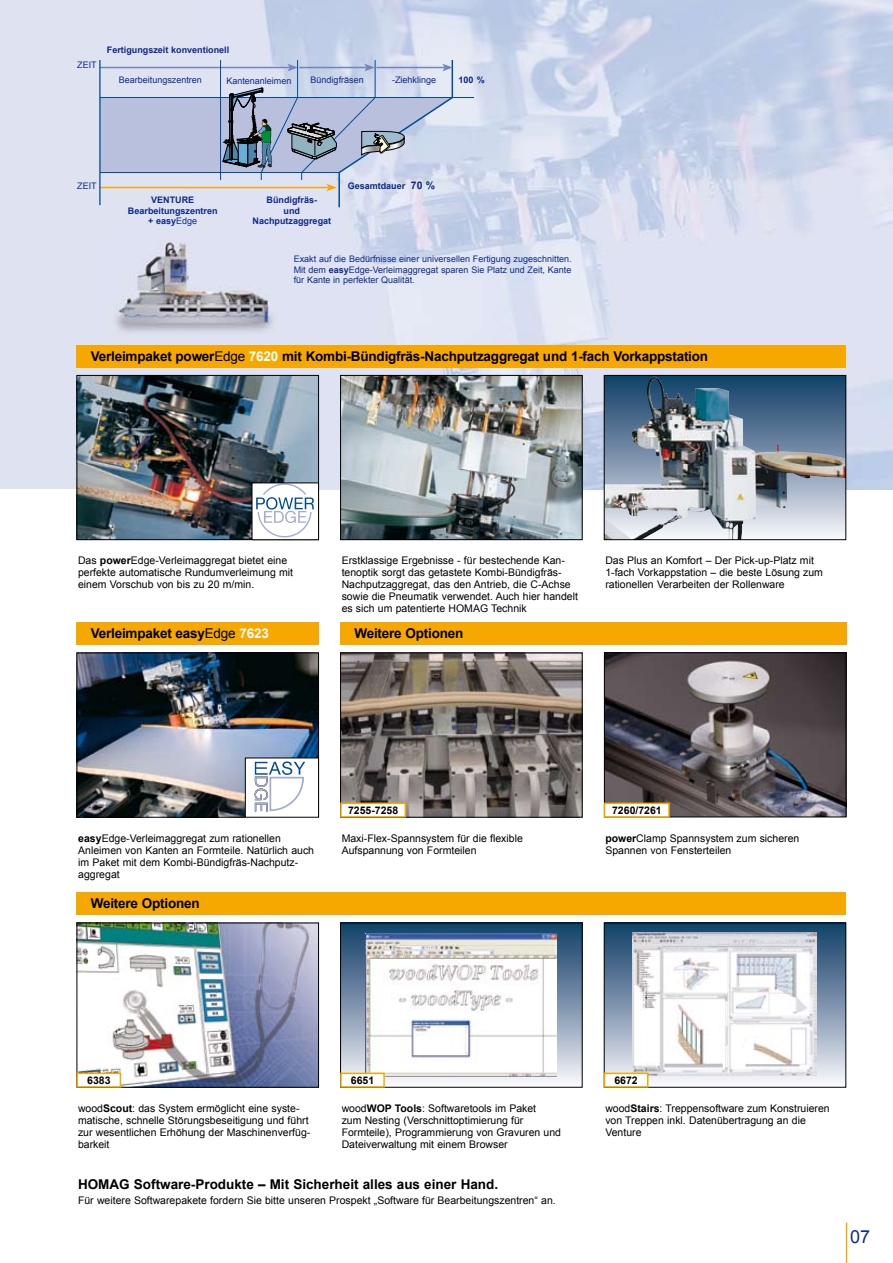
<style>
.page{position:relative;width:893px;height:1263px;background:#fff}
.page>*{position:absolute;margin:0;border:0;box-sizing:border-box;transform-origin:0 0}
.t1{font:18px "Arial";color:#0d2b88}
.t2{font:700 13.5px "Arial";letter-spacing:-.015em;color:#000}
.t3{font:10.5px/12px "Arial";color:#000}
.t4{font:700 10.5px "Arial";color:#000}
.t5{font:9px/10.5px "Arial";color:#0d2b88;text-align:justify}
.t6{font:700 9px/10.5px "Arial";color:#0d2b88;text-align:center}
.s1{font-weight:400}
.s2{font-size:10.5px}
.s3{font-weight:700}
.s4{color:#fffffc}
</style>
<div class="page">
<hr style="left:846px;top:1223px;width:1px;height:40px;background:#f6a800">
<div style="left:0;top:0;width:893px;height:489px;background:#dfe2f1"></div>
<img style="left:189px;top:0;width:704px;height:489px">
<img style="left:79px;top:925px;width:238px;height:161px">
<div style="left:77px;top:923px;width:242px;height:165px;border:1px solid #000"></div>
<div style="left:77px;top:1073px;width:43px;height:14px;background:#fff"></div>
<div style="left:77px;top:1073px;width:44px;height:15px;border:2px solid #f6a800"></div>
<hr style="left:99px;top:60px;width:2px;height:145px;background:#004b95">
<hr style="left:100px;top:97px;width:374px;height:1px;background:#004b95">
<svg style="left:100px;top:59px;width:354px;height:150px"></svg>
<img style="left:79px;top:377px;width:238px;height:161px">
<div style="left:77px;top:375px;width:242px;height:165px;border:1px solid #000"></div>
<div style="left:252px;top:483px;width:67px;height:55px;background:#fff"></div>
<svg style="left:256px;top:484px;width:58px;height:53px"></svg>
<div style="left:252px;top:482px;width:67px;height:58px;border:1px solid #000"></div>
<img style="left:79px;top:654px;width:238px;height:162px">
<div style="left:77px;top:652px;width:242px;height:166px;border:1px solid #000"></div>
<div style="left:245px;top:758px;width:74px;height:59px;background:#fff"></div>
<svg style="left:254px;top:761px;width:51px;height:51px"></svg>
<div style="left:245px;top:758px;width:74px;height:60px;border:1px solid #000"></div>
<img style="left:342px;top:377px;width:239px;height:161px">
<div style="left:340px;top:375px;width:243px;height:165px;border:1px solid #000"></div>
<img style="left:342px;top:654px;width:239px;height:162px">
<div style="left:340px;top:652px;width:243px;height:166px;border:1px solid #000"></div>
<div style="left:341px;top:803px;width:64px;height:14px;background:#fff"></div>
<div style="left:340px;top:802px;width:66px;height:16px;border:2px solid #f6a800"></div>
<img style="left:606px;top:377px;width:238px;height:161px">
<div style="left:604px;top:375px;width:242px;height:165px;border:1px solid #000"></div>
<img style="left:606px;top:654px;width:238px;height:161px">
<div style="left:604px;top:652px;width:242px;height:165px;border:1px solid #000"></div>
<div style="left:605px;top:803px;width:64px;height:14px;background:#fff"></div>
<div style="left:604px;top:802px;width:66px;height:16px;border:2px solid #f6a800"></div>
<div style="left:604px;top:923px;width:242px;height:164px;background:linear-gradient(to bottom,#134069,#f5f3f9)"></div>
<img style="left:632px;top:933px;width:184px;height:143px">
<div style="left:604px;top:923px;width:242px;height:165px;border:1px solid #000"></div>
<div style="left:341px;top:923px;width:241px;height:164px;background:linear-gradient(to bottom,#0f3c66,#f1eff6)"></div>
<img style="left:366px;top:933px;width:190px;height:143px">
<div style="left:340px;top:923px;width:243px;height:165px;border:1px solid #000"></div>
<div style="left:605px;top:1073px;width:43px;height:14px;background:#fff"></div>
<div style="left:604px;top:1073px;width:44px;height:15px;border:2px solid #f6a800"></div>
<div style="left:341px;top:1073px;width:43px;height:14px;background:#fff"></div>
<div style="left:340px;top:1073px;width:45px;height:15px;border:2px solid #f6a800"></div>
<img style="left:114px;top:233px;width:176px;height:101px">
<div style="left:77px;top:893px;width:769px;height:22px;background:#f6a800"></div>
<div style="left:77px;top:345px;width:769px;height:23px;background:#f6a800"></div>
<div style="left:340px;top:622px;width:506px;height:23px;background:#f6a800"></div>
<div style="left:77px;top:622px;width:242px;height:23px;background:#f6a800"></div>
<p class="t5" style="left:77px;top:60px;width:21px">ZEIT</p>
<p class="t6" style="left:107px;top:45px;width:124px">Fertigungszeit konventionell</p>
<p class="t5" style="left:119px;top:75px;width:85px">Bearbeitungszentren</p>
<p class="t5" style="left:226px;top:75px;width:67px">Kantenanleimen</p>
<p class="t5" style="left:311px;top:75px;width:55px">Bündigfräsen</p>
<p class="t5" style="left:392px;top:75px;width:46px">‑Ziehklinge</p>
<p class="t6" style="left:459px;top:75px;width:28px">100 %</p>
<p class="t5" style="left:77px;top:181px;width:21px">ZEIT</p>
<p class="t6" style="left:128px;top:195px;width:91px">VENTURE<br>Bearbeitungszentren + easy<span class="s1">Edge</span></p>
<p class="t6" style="left:253px;top:195px;width:80px">Bündigfräs-<br>und<br>Nachputzaggregat</p>
<p class="t6" style="left:348px;top:181px;width:89px">Gesamtdauer <span class="s2">70 %</span></p>
<p class="t5" style="left:294px;top:254px;width:279px">Exakt auf die Bedürfnisse einer universellen Fertigung zugeschnitten.<br>Mit dem <span class="s3">easy</span>Edge-Verleimaggregat sparen Sie Platz und Zeit, Kante für Kante in perfekter Qualität.</p>
<p class="t2" style="left:91px;top:347px;width:619px">Verleimpaket power<span class="s1">Edge</span> <span class="s4">7620</span> mit Kombi-Bündigfräs-Nachputzaggregat und 1-fach Vorkappstation</p>
<p class="t3" style="left:78px;top:555px;width:217px">Das <span class="s3">power</span>Edge-Verleimaggregat bietet eine perfekte automatische Rundumverleimung mit einem Vorschub von bis zu 20 m/min.</p>
<p class="t3" style="left:342px;top:555px;width:238px">Erstklassige Ergebnisse - für bestechende Kan&shy;tenoptik sorgt das getastete Kombi-Bündigfräs-Nachputzaggregat, das den Antrieb, die C-Achse sowie die Pneumatik verwendet. Auch hier handelt es sich um patentierte HOMAG Technik</p>
<p class="t2" style="left:91px;top:625px;width:180px">Verleimpaket easy<span class="s1">Edge</span> <span class="s4">7623</span></p>
<p class="t2" style="left:354px;top:625px;width:110px">Weitere Optionen</p>
<p class="t3" style="left:605px;top:555px;width:219px">Das Plus an Komfort – Der Pick-up-Platz mit<br>1-fach Vorkappstation – die beste Lösung zum rationellen Verarbeiten der Rollenware</p>
<p class="t3" style="left:78px;top:832px;width:237px"><span class="s3">easy</span>Edge-Verleimaggregat zum rationellen Anleimen von Kanten an Formteile. Natürlich auch im Paket mit dem Kombi-Bündigfräs-Nachputz&shy;aggregat</p>
<p class="t2" style="left:91px;top:895px;width:110px">Weitere Optionen</p>
<p class="t4" style="left:348px;top:803px;width:52px">7255-7258</p>
<p class="t4" style="left:612px;top:803px;width:51px">7260/7261</p>
<p class="t3" style="left:342px;top:832px;width:183px">Maxi-Flex-Spannsystem für die flexible<br>Aufspannung von Formteilen</p>
<p class="t3" style="left:605px;top:832px;width:196px"><span class="s3">power</span>Clamp Spannsystem zum sicheren<br>Spannen von Fensterteilen</p>
<p class="t4" style="left:87px;top:1073px;width:25px">6383</p>
<p class="t4" style="left:351px;top:1073px;width:25px">6651</p>
<p class="t4" style="left:614px;top:1073px;width:25px">6672</p>
<p class="t3" style="left:78px;top:1102px;width:233px">wood<span class="s3">Scout</span>: das System ermöglicht eine syste&shy;matische, schnelle Stö-rungs-beseitigung und führt zur wesentlichen Erhöhung der Maschi- nen-verfüg&shy;barkeit</p>
<p class="t3" style="left:605px;top:1102px;width:226px">wood<span class="s3">Stairs</span>: Treppensoftware zum Konstruieren von Treppen inkl. Datenübertragung an die<br>Venture</p>
<p class="t3" style="left:342px;top:1102px;width:221px">wood<span class="s3">WOP Tools</span>: Softwaretools im Paket<br>zum Nesting (Verschnittoptimierung für Formteile), Programmierung von Gravuren und Dateiverwaltung mit einem Browser</p>
<p class="t2" style="left:78px;top:1175px;width:422px">HOMAG Software-Produkte – Mit Sicherheit alles aus einer Hand.</p>
<p class="t3" style="left:78px;top:1194px;width:479px">Für weitere Softwarepakete fordern Sie bitte unseren Prospekt „Software für Bearbeitungszentren“ an.</p>
<h1 class="t1" style="left:850px;top:1225px;width:22px">07</h1>
</div>
